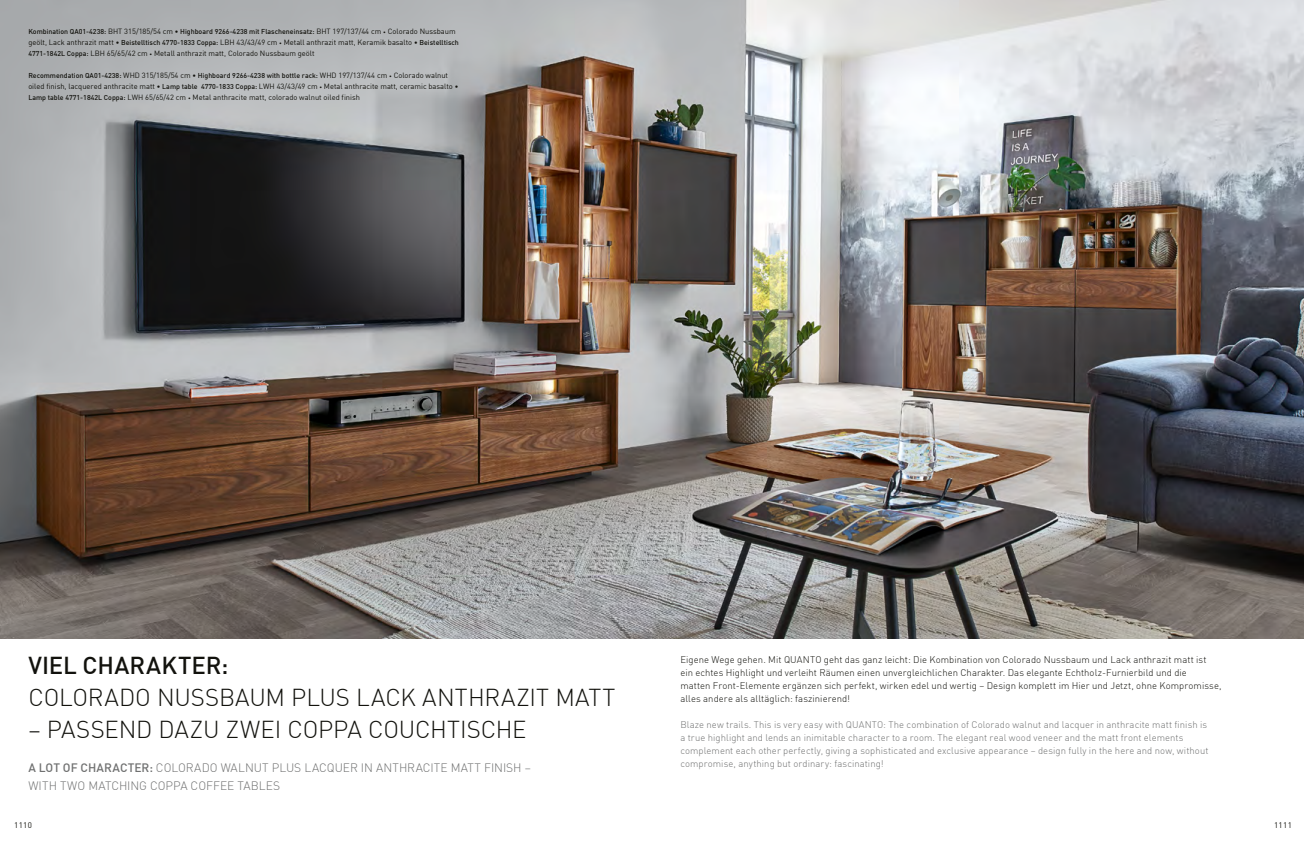
<style>
.page{position:relative;width:1304px;height:842px;background:#fff}
.page>*{position:absolute;margin:0;border:0;box-sizing:border-box;transform-origin:0 0}
.t1{font:300 24px "DIN Offc";letter-spacing:-.005em;color:#12120d}
.t2{font:500 24px "DIN Offc";letter-spacing:.01em;color:#12120d}
.t3{font:300 12px/18px "DIN Offc";color:#6f7070}
.t4{font:300 9.5px/13px "DIN Offc";letter-spacing:.005em;color:#6f7070}
.t5{font:300 9.5px/13px "DIN Offc";letter-spacing:.005em;color:#12120d}
.t6{font:8px "DIN Offc";letter-spacing:.05em;color:#12120d}
.t7{font:7.5px/11px "DIN Offc";color:#12120d}
.t8{font:500 7px "DIN Offc";color:#12120d}
.s1{font-weight:400;font-size:7.5px}
.s2{font-weight:300;font-size:5px}
.s3{font-weight:500;font-size:7px}
.s4{font-weight:500}
</style>
<div class="page">
<img style="left:0;top:0;width:1304px;height:639px">
<p class="t8" style="left:28px;top:27px;width:429px">Kombination QA01-4238: <span class="s1">BHT 315/185/54 cm</span> • Highboard 9266-4238 mit Flascheneinsatz: <span class="s1">BHT 197/137/44 cm</span> <span class="s2">•</span> <span class="s1">Colorado Nussbaum</span></p>
<p class="t7" style="left:28px;top:37px;width:432px">geölt, Lack anthrazit matt <span class="s3">• Beistelltisch 4770-1833 Coppa:</span> LBH 43/43/49 cm <span class="s2">•</span> Metall anthrazit matt, Keramik basalto <span class="s3">• Beistelltisch<br>4771-1842L Coppa:</span> LBH 65/65/42 cm <span class="s2">•</span> Metall anthrazit matt, Colorado Nussbaum geölt</p>
<p class="t8" style="left:28px;top:71px;width:421px">Recommendation QA01-4238: <span class="s1">WHD 315/185/54 cm</span> • Highboard 9266-4238 with bottle rack: <span class="s1">WHD 197/137/44 cm</span> <span class="s2">•</span> <span class="s1">Colorado walnut</span></p>
<p class="t7" style="left:28px;top:81px;width:432px">oiled finish, lacquered anthracite matt <span class="s3">• Lamp table 4770-1833 Coppa:</span> LWH 43/43/49 cm <span class="s2">•</span> Metal anthracite matt, ceramic basalto <span class="s3">•<br>Lamp table 4771-1842L Coppa:</span> LWH 65/65/42 cm <span class="s2">•</span> Metal anthracite matt, colorado walnut oiled finish</p>
<p class="t5" style="left:680px;top:653px;width:543px">Eigene Wege gehen. Mit QUANTO geht das ganz leicht: Die Kombination von Colorado Nussbaum und Lack anthrazit matt ist ein echtes Highlight und verleiht Räumen einen unvergleichlichen Charakter. Das elegante Echtholz-Furnierbild und die<br>matten Front-Elemente ergänzen sich perfekt, wirken edel und wertig – Design komplett im Hier und Jetzt, ohne Kompromisse, alles andere als alltäglich: faszinierend!</p>
<p class="t4" style="left:680px;top:718px;width:530px">Blaze new trails. This is very easy with QUANTO: The combination of Colorado walnut and lacquer in anthracite matt finish is a true highlight and lends an inimitable character to a room. The elegant real wood veneer and the matt front elements complement each other perfectly, giving a sophisticated and exclusive appearance – design fully in the here and now, without compromise, anything but ordinary: fascinating!</p>
<h1 class="t2" style="left:28px;top:650px;width:202px">VIEL CHARAKTER:</h1>
<h1 class="t1" style="left:28px;top:682px;width:589px">COLORADO NUSSBAUM PLUS LACK ANTHRAZIT MATT</h1>
<h1 class="t1" style="left:28px;top:714px;width:500px">– PASSEND DAZU ZWEI COPPA COUCHTISCHE</h1>
<h2 class="t3" style="left:28px;top:758px;width:504px"><span class="s4">A LOT OF CHARACTER:</span> COLORADO WALNUT PLUS LACQUER IN ANTHRACITE MATT FINISH –<br>WITH TWO MATCHING COPPA COFFEE TABLES</h2>
<p class="t6" style="left:14px;top:820px;width:19px">1110</p>
<p class="t6" style="left:1274px;top:820px;width:19px">1111</p>
</div>
